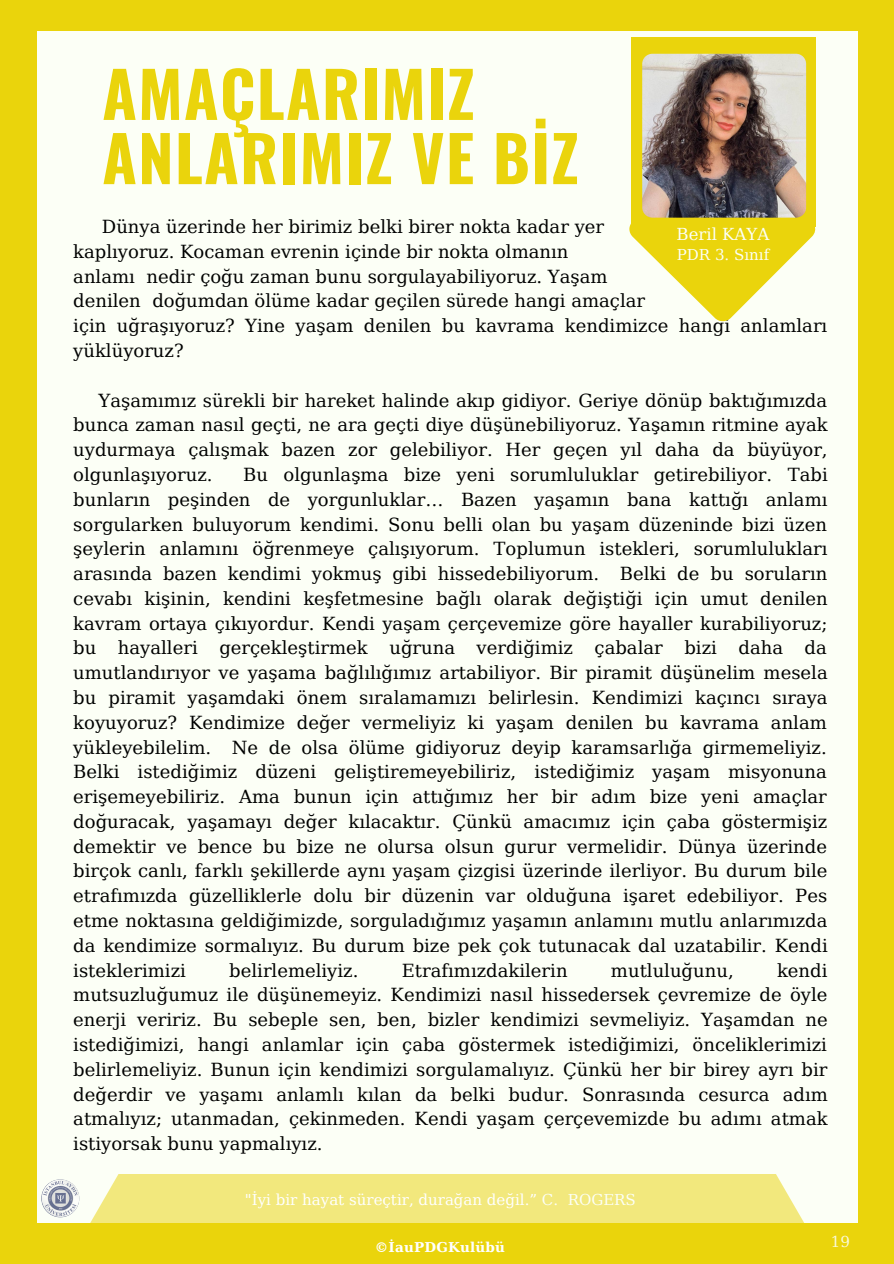
<style>
.page{position:relative;width:894px;height:1264px;background:#fff}
.page>*{position:absolute;margin:0;border:0;box-sizing:border-box;transform-origin:0 0}
.t1{font:700 63px/64.2px "Oswald";letter-spacing:.02em;color:#ead40c}
.t2{font:18px/24.8px "DejaVu Serif";color:#000;text-align:justify}
.t3{font:16.5px "DejaVu Serif";color:#fcfff6}
.t4{font:15px "DejaVu Serif";color:#fff}
.t5{font:15px "DejaVu Serif";color:#fcfff6}
.t6{font:15px "DejaVu Serif";color:#fafadb}
.t7{font:700 13.5px "DejaVu Serif";letter-spacing:.015em;color:#fff}
.s1{color:#fcfff6}
</style>
<div class="page">
<div style="left:0;top:0;width:893px;height:1263px;background:#ead40c"></div>
<div style="left:38px;top:31px;width:819px;height:1191px;background:#fcfff6"></div>
<div style="left:89px;top:1174px;width:715px;height:49px;background:#f2e87d"></div>
<svg style="left:629px;top:226px;width:186px;height:95px"></svg>
<div style="left:630px;top:38px;width:185px;height:189px;background:#ead40c"></div>
<img style="left:642px;top:54px;width:163px;height:164px;border-radius:10px">
<img style="left:41px;top:1179px;width:38px;height:38px;border-radius:50%">
<h1 class="t1" style="left:102px;top:59px;width:478px">AMAÇLARIMIZ<br>ANLARIMIZ VE BİZ</h1>
<p class="t2" style="left:73px;top:214px;width:755px;text-align:left;text-indent:29px">Dünya üzerinde her birimiz belki birer nokta kadar yer<br>kaplıyoruz. Kocaman evrenin içinde bir nokta olmanın<br>anlamı nedir çoğu zaman bunu sorgulayabiliyoruz. Yaşam<br>denilen doğumdan ölüme kadar geçilen sürede hangi amaçlar<br>için uğraşıyoruz? Yine yaşam denilen bu kavrama kendimizce hangi anlamları yüklüyoruz?</p>
<p class="t2" style="left:73px;top:388px;width:755px;text-indent:25px">Yaşamımız sürekli bir hareket halinde akıp gidiyor. Geriye dönüp baktığımızda bunca zaman nasıl geçti, ne ara geçti diye düşünebiliyoruz. Yaşamın ritmine ayak uydurmaya çalışmak bazen zor gelebiliyor. Her geçen yıl daha da büyüyor, olgunlaşıyoruz.</p>
<p class="t3" style="left:676px;top:224px;width:94px">Beril KAYA</p>
<p class="t5" style="left:676px;top:246px;width:94px">PDR 3. Sınıf</p>
<p class="t2" style="left:73px;top:462px;width:755px;text-indent:170px">Bu olgunlaşma bize yeni sorumluluklar getirebiliyor. Tabi bunların peşinden de yorgunluklar… Bazen yaşamın bana kattığı anlamı sorgularken buluyorum kendimi. Sonu belli olan bu yaşam düzeninde bizi üzen şeylerin anlamını öğrenmeye çalışıyorum. Toplumun istekleri, sorumlulukları arasında bazen kendimi yokmuş gibi hissedebiliyorum. Belki de bu soruların cevabı kişinin, kendini keşfetmesine bağlı olarak değiştiği için umut denilen kavram ortaya çıkıyordur. Kendi yaşam çerçevemize göre hayaller kurabiliyoruz; bu hayalleri gerçekleştirmek uğruna verdiğimiz çabalar bizi daha da umutlandırıyor ve yaşama bağlılığımız artabiliyor. Bir piramit düşünelim mesela bu piramit yaşamdaki önem sıralamamızı belirlesin. Kendimizi kaçıncı sıraya koyuyoruz? Kendimize değer vermeliyiz ki yaşam denilen bu kavrama anlam yükleyebilelim. Ne de olsa ölüme gidiyoruz deyip karamsarlığa girmemeliyiz.<br>Belki istediğimiz düzeni geliştiremeyebiliriz, istediğimiz yaşam misyonuna erişemeyebiliriz. Ama bunun için attığımız her bir adım bize yeni amaçlar doğuracak, yaşamayı değer kılacaktır. Çünkü amacımız için çaba göstermişiz demektir ve bence bu bize ne olursa olsun gurur vermelidir. Dünya üzerinde birçok canlı, farklı şekillerde aynı yaşam çizgisi üzerinde ilerliyor. Bu durum bile etrafımızda güzelliklerle dolu bir düzenin var olduğuna işaret edebiliyor. Pes etme noktasına geldiğimizde, sorguladığımız yaşamın anlamını mutlu anlarımızda da kendimize sormalıyız. Bu durum bize pek çok tutunacak dal uzatabilir. Kendi isteklerimizi</p>
<p class="t2" style="left:229px;top:958px;width:130px">belirlemeliyiz.</p>
<p class="t2" style="left:401px;top:958px;width:167px">Etrafımızdakilerin</p>
<p class="t2" style="left:610px;top:958px;width:124px">mutluluğunu,</p>
<p class="t2" style="left:73px;top:958px;width:755px;text-indent:703px">kendi mutsuzluğumuz ile düşünemeyiz. Kendimizi nasıl hissedersek çevremize de öyle enerji veririz. Bu sebeple sen, ben, bizler kendimizi sevmeliyiz. Yaşamdan ne istediğimizi, hangi anlamlar için çaba göstermek istediğimizi, önceliklerimizi belirlemeliyiz. Bunun için kendimizi sorgulamalıyız. Çünkü her bir birey ayrı bir değerdir ve yaşamı anlamlı kılan da belki budur. Sonrasında cesurca adım atmalıyız; utanmadan, çekinmeden. Kendi yaşam çerçevemizde bu adımı atmak istiyorsak bunu yapmalıyız.</p>
<p class="t4" style="left:245px;top:1190px;width:392px">"İyi bir hayat süreçtir, durağan değil.” <span class="s1">C. ROGERS</span></p>
<p class="t7" style="left:375px;top:1238px;width:132px">©İauPDGKulübü</p>
<p class="t6" style="left:830px;top:1232px;width:21px">19</p>
</div>
